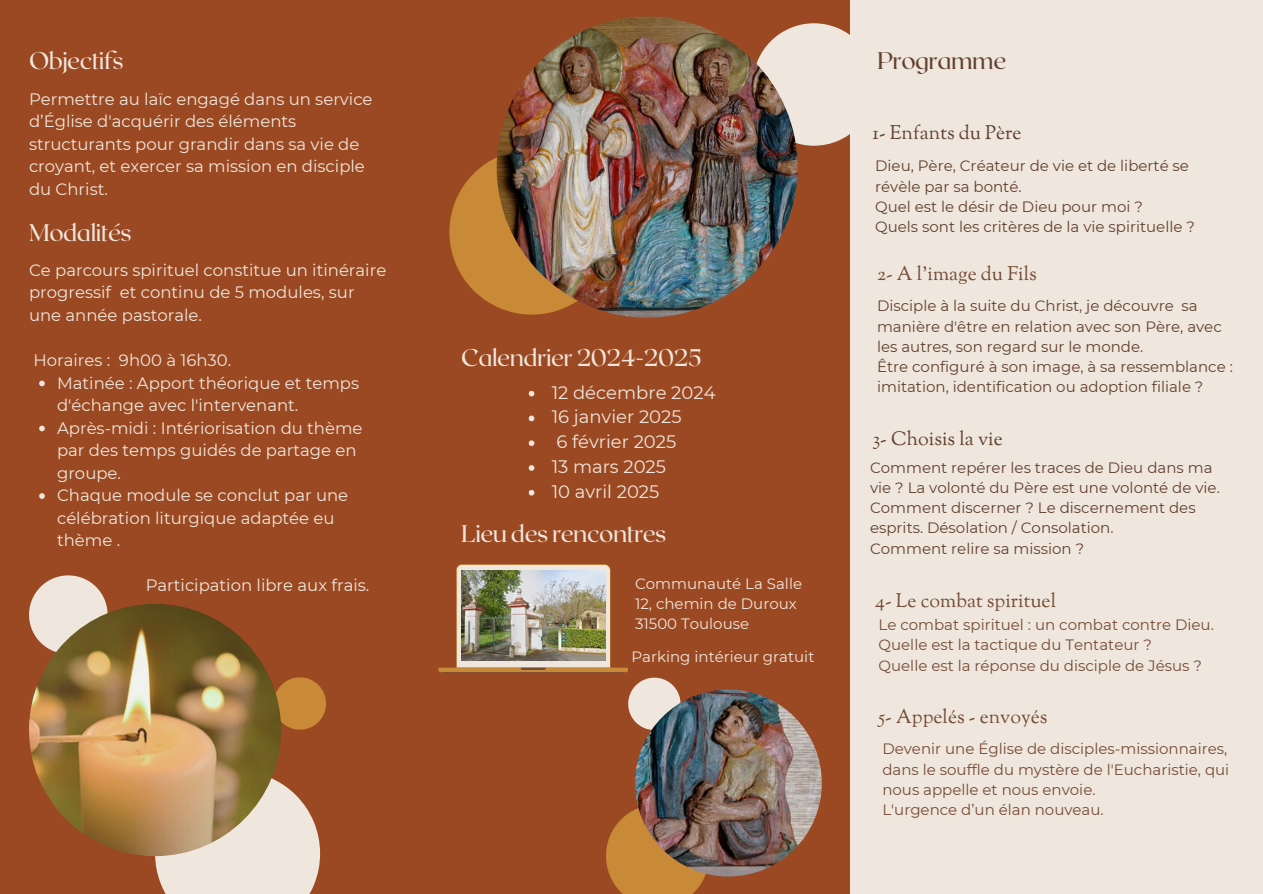
<style>
.page{position:relative;width:1263px;height:894px;background:#fff}
.page>*{position:absolute;margin:0;border:0;box-sizing:border-box;transform-origin:0 0}
.t1{font:24px "Roxborough CF";letter-spacing:-.02em;color:#efe7dd}
.t2{font:24px "Roxborough CF";letter-spacing:-.02em;color:#62402f}
.t3{font:19.5px "Sorts Mill Goudy";color:#764b36}
.t4{font:19.5px "Sorts Mill Goudy";color:#62402f}
.t5{font:18px "Montserrat";color:#efe7dd}
.t6{font:16.5px/22.5px "Montserrat";color:#efe7dd}
.t7{font:15px/20.2px "Montserrat";color:#62402f}
.t8{font:15px/20.2px "Montserrat";color:#764b36}
.t9{font:15px/20.2px "Montserrat";color:#efe7dd}
</style>
<div class="page">
<div style="left:0;top:0;width:1263px;height:893px;background:#9b4922"></div>
<svg style="left:155px;top:770px;width:165px;height:123px;background:#e3d1c3"></svg>
<svg style="left:276px;top:677px;width:50px;height:52px"></svg>
<svg style="left:29px;top:575px;width:79px;height:77px"></svg>
<img style="left:29px;top:603px;width:252px;height:252px;border-radius:50%">
<svg style="left:449px;top:150px;width:165px;height:164px"></svg>
<svg style="left:753px;top:23px;width:97px;height:123px;background:#e5d4c7"></svg>
<img style="left:497px;top:17px;width:301px;height:300px;border-radius:50%">
<div style="left:850px;top:0;width:413px;height:893px;background:#efe7dd"></div>
<svg style="left:606px;top:804px;width:103px;height:89px"></svg>
<img style="left:635px;top:689px;width:187px;height:187px;border-radius:50%">
<svg style="left:438px;top:564px;width:242px;height:165px"></svg>
<img style="left:461px;top:570px;width:144px;height:90px">
<svg style="left:39px;top:380px;width:6px;height:6px"></svg>
<svg style="left:39px;top:425px;width:6px;height:6px"></svg>
<svg style="left:39px;top:493px;width:6px;height:5px"></svg>
<svg style="left:529px;top:391px;width:5px;height:5px"></svg>
<svg style="left:529px;top:415px;width:5px;height:6px"></svg>
<svg style="left:529px;top:440px;width:5px;height:6px"></svg>
<svg style="left:529px;top:465px;width:5px;height:5px"></svg>
<svg style="left:529px;top:490px;width:5px;height:5px"></svg>
<p class="t1" style="left:29px;top:45px;width:96px">Objectifs</p>
<p class="t6" style="left:29px;top:87px;width:345px">Permettre au laïc engagé dans un service d’Église d'acquérir des éléments structurants pour grandir dans sa vie de croyant, et exercer sa mission en disciple du Christ.</p>
<h2 class="t1" style="left:29px;top:216px;width:104px">Modalités</h2>
<p class="t6" style="left:29px;top:259px;width:359px">Ce parcours spirituel constitue un itinéraire progressif et continu de 5 modules, sur une année pastorale.</p>
<p class="t6" style="left:33px;top:349px;width:199px">Horaires : 9h00 à 16h30.</p>
<h2 class="t6" style="left:57px;top:371px;width:304px">Matinée : Apport théorique et temps d'échange avec l'intervenant.</h2>
<p class="t6" style="left:57px;top:416px;width:307px">Après-midi : Intériorisation du thème par des temps guidés de partage en groupe.</p>
<p class="t6" style="left:57px;top:484px;width:293px">Chaque module se conclut par une célébration liturgique adaptée eu thème .</p>
<p class="t6" style="left:146px;top:574px;width:225px">Participation libre aux frais.</p>
<p class="t1" style="left:461px;top:342px;width:242px">Calendrier 2024-2025</p>
<p class="t5" style="left:552px;top:381px;width:165px">12 décembre 2024</p>
<h1 class="t5" style="left:552px;top:406px;width:131px">16 janvier 2025</h1>
<p class="t5" style="left:556px;top:430px;width:121px">6 février 2025</p>
<p class="t5" style="left:552px;top:455px;width:116px">13 mars 2025</p>
<p class="t5" style="left:552px;top:480px;width:109px">10 avril 2025</p>
<p class="t1" style="left:461px;top:517px;width:207px">Lieu des rencontres</p>
<p class="t9" style="left:635px;top:573px;width:169px">Communauté La Salle</p>
<p class="t9" style="left:635px;top:593px;width:163px">12, chemin de Duroux<br>31500 Toulouse</p>
<p class="t9" style="left:631px;top:646px;width:184px">Parking intérieur gratuit</p>
<p class="t2" style="left:877px;top:45px;width:131px">Programme</p>
<h2 class="t4" style="left:872px;top:120px;width:151px">1- Enfants du Père</h2>
<p class="t7" style="left:875px;top:156px;width:315px">Dieu, Père, Créateur de vie et de liberté se révèle par sa bonté.</p>
<p class="t7" style="left:875px;top:196px;width:269px">Quel est le désir de Dieu pour moi ?</p>
<h1 class="t7" style="left:875px;top:216px;width:321px">Quels sont les critères de la vie spirituelle ?</h1>
<p class="t3" style="left:877px;top:261px;width:161px">2- A l'image du Fils</p>
<p class="t7" style="left:877px;top:296px;width:346px">Disciple à la suite du Christ, je découvre sa manière d'être en relation avec son Père, avec les autres, son regard sur le monde.</p>
<h2 class="t7" style="left:877px;top:356px;width:357px">Être configuré à son image, à sa ressemblance : imitation, identification ou adoption filiale ?</h2>
<p class="t4" style="left:872px;top:426px;width:132px">3- Choisis la vie</p>
<p class="t7" style="left:870px;top:457px;width:351px">Comment repérer les traces de Dieu dans ma vie ? La volonté du Père est une volonté de vie.<br>Comment discerner ? Le discernement des esprits. Désolation / Consolation.</p>
<p class="t7" style="left:870px;top:538px;width:216px">Comment relire sa mission ?</p>
<p class="t3" style="left:875px;top:587px;width:182px">4- Le combat spirituel</p>
<h1 class="t8" style="left:878px;top:614px;width:337px">Le combat spirituel : un combat contre Dieu.<br>Quelle est la tactique du Tentateur ?</h1>
<p class="t8" style="left:878px;top:654px;width:325px">Quelle est la réponse du disciple de Jésus ?</p>
<p class="t3" style="left:878px;top:704px;width:171px">5- Appelés - envoyés</p>
<p class="t8" style="left:882px;top:738px;width:348px">Devenir une Église de disciples-missionnaires, dans le souffle du mystère de l'Eucharistie, qui nous appelle et nous envoie.</p>
<p class="t8" style="left:882px;top:799px;width:223px">L'urgence d’un élan nouveau.</p>
</div>
